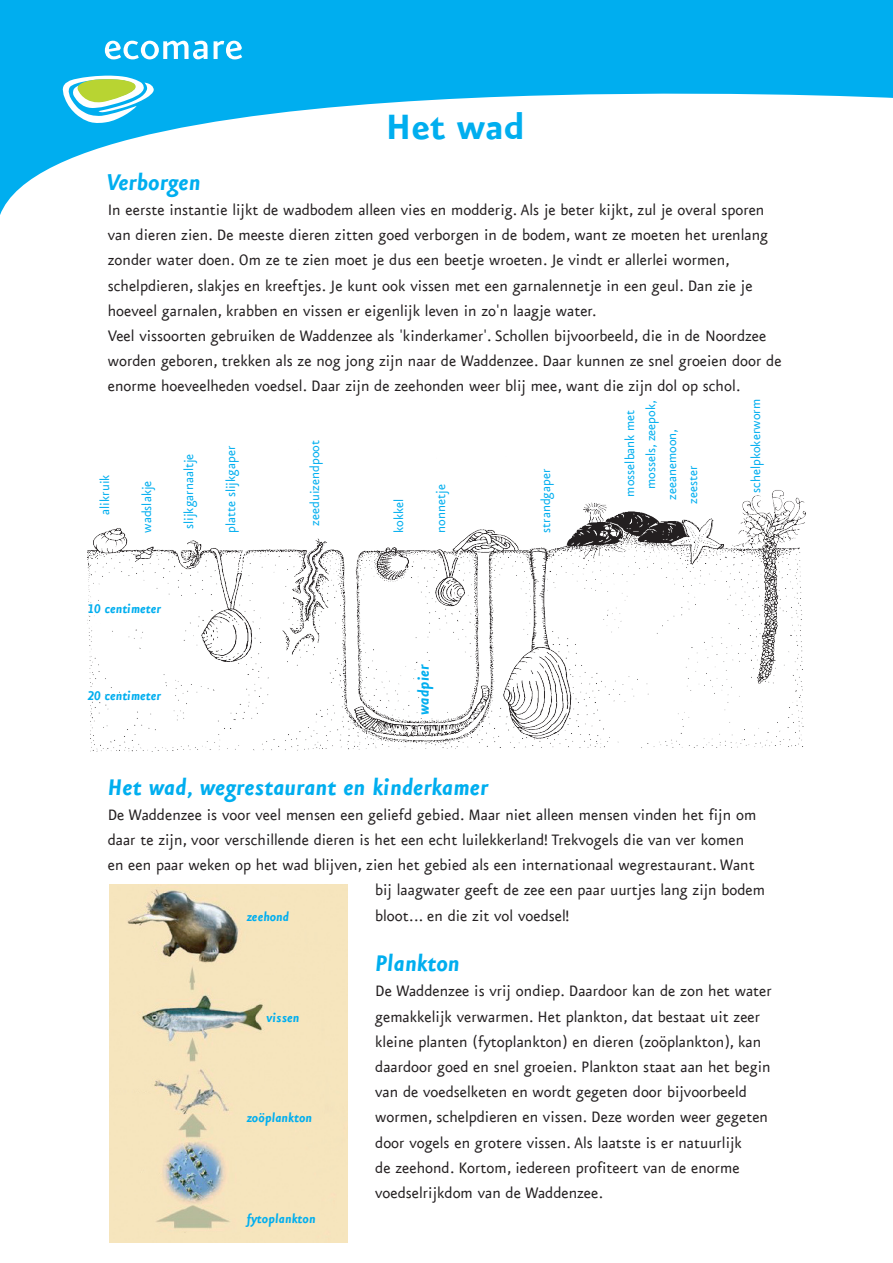
<style>
.page{position:relative;width:893px;height:1263px;background:#fff}
.page>*{position:absolute;margin:0;border:0;box-sizing:border-box;transform-origin:0 0}
.grote_kop{font:700 42px "Eureka Sans";color:#00aeef}
.kleine_kop{font:italic 700 27px "Eureka Sans";color:#00aeef}
.Normaal{font:18px/25.2px "Eureka Sans";color:#231f20}
.kleine_kop-2{font:italic 700 18px "Eureka Sans";color:#00aeef}
.t1{font:15px "Eureka Sans";color:#00aeef}
.kleine_kop-3{font:italic 700 15px "Eureka Sans";color:#00aeef}
</style>
<div class="page">
<svg style="left:0;top:0;width:893px;height:215px;fill:#00aeef"></svg>
<svg style="left:62px;top:76px;width:92px;height:48px"></svg>
<svg style="left:105px;top:41px;width:103px;height:18px"></svg>
<svg style="left:214px;top:41px;width:28px;height:18px"></svg>
<img style="left:109px;top:884px;width:238px;height:359px">
<img style="left:87px;top:490px;width:719px;height:262px">
<p class="grote_kop" style="left:386px;top:104px;width:141px">Het wad</p>
<p class="kleine_kop" style="left:108px;top:168px;width:94px">Verborgen</p>
<p class="Normaal" style="left:108px;top:198px;width:662px">In eerste instantie lijkt de wadbodem alleen vies en modderig. Als je beter kijkt, zul je overal sporen van dieren zien. De meeste dieren zitten goed verborgen in de bodem, want ze moeten het urenlang zonder water doen. Om ze te zien moet je dus een beetje wroeten. Je vindt er allerlei wormen, schelpdieren, slakjes en kreeftjes. Je kunt ook vissen met een garnalennetje in een geul. Dan zie je hoeveel garnalen, krabben en vissen er eigenlijk leven in zo'n laagje water.</p>
<p class="Normaal" style="left:108px;top:324px;width:675px">Veel vissoorten gebruiken de Waddenzee als 'kinderkamer'. Schollen bijvoorbeeld, die in de Noordzee worden geboren, trekken als ze nog jong zijn naar de Waddenzee. Daar kunnen ze snel groeien door de enorme hoeveelheden voedsel. Daar zijn de zeehonden weer blij mee, want die zijn dol op schol.</p>
<p class="t1" style="left:98px;top:515px;width:42px;rotate:-90deg">alikruik</p>
<p class="t1" style="left:140px;top:533px;width:54px;rotate:-90deg">wadslakje</p>
<p class="t1" style="left:182px;top:529px;width:77px;rotate:-90deg">slijkgarnaaltje</p>
<p class="t1" style="left:224px;top:533px;width:88px;rotate:-90deg">platte slijkgaper</p>
<p class="t1" style="left:308px;top:525px;width:87px;rotate:-90deg">zeeduizendpoot</p>
<p class="kleine_kop-3" style="left:87px;top:601px;width:75px">10 centimeter</p>
<p class="kleine_kop-3" style="left:87px;top:688px;width:75px">20 centimeter</p>
<p class="t1" style="left:392px;top:533px;width:36px;rotate:-90deg">kokkel</p>
<p class="t1" style="left:434px;top:533px;width:50px;rotate:-90deg">nonnetje</p>
<p class="kleine_kop-2" style="left:414px;top:715px;width:52px;rotate:-90deg">wadpier</p>
<p class="t1" style="left:539px;top:533px;width:66px;rotate:-90deg">strandgaper</p>
<p class="t1" style="left:623px;top:496px;width:88px;rotate:-90deg">mosselbank met</p>
<p class="t1" style="left:644px;top:489px;width:91px;rotate:-90deg">mossels, zeepok,</p>
<p class="t1" style="left:665px;top:500px;width:73px;rotate:-90deg">zeeanemoon,</p>
<p class="t1" style="left:686px;top:504px;width:40px;rotate:-90deg">zeester</p>
<p class="t1" style="left:749px;top:493px;width:95px;rotate:-90deg">schelpkokerworm</p>
<p class="kleine_kop" style="left:108px;top:773px;width:382px">Het wad, wegrestaurant en kinderkamer</p>
<p class="Normaal" style="left:108px;top:803px;width:650px">De Waddenzee is voor veel mensen een geliefd gebied. Maar niet alleen mensen vinden het fijn om</p>
<p class="Normaal" style="left:108px;top:828px;width:638px">daar te zijn, voor verschillende dieren is het een echt luilekkerland! Trekvogels die van ver komen</p>
<p class="Normaal" style="left:108px;top:853px;width:648px">en een paar weken op het wad blijven, zien het gebied als een internationaal wegrestaurant. Want</p>
<p class="Normaal" style="left:375px;top:878px;width:391px">bij laagwater geeft de zee een paar uurtjes lang zijn bodem</p>
<p class="Normaal" style="left:375px;top:903px;width:195px">bloot... en die zit vol voedsel!</p>
<p class="kleine_kop" style="left:375px;top:949px;width:86px">Plankton</p>
<p class="Normaal" style="left:375px;top:979px;width:398px">De Waddenzee is vrij ondiep. Daardoor kan de zon het water gemakkelijk verwarmen. Het plankton, dat bestaat uit zeer kleine planten (fytoplankton) en dieren (zoöplankton), kan daardoor goed en snel groeien. Plankton staat aan het begin van de voedselketen en wordt gegeten door bijvoorbeeld wormen, schelpdieren en vissen. Deze worden weer gegeten door vogels en grotere vissen. Als laatste is er natuurlijk<br>de zeehond. Kortom, iedereen profiteert van de enorme voedselrijkdom van de Waddenzee.</p>
<p class="kleine_kop-3" style="left:247px;top:908px;width:44px">zeehond</p>
<p class="kleine_kop-3" style="left:267px;top:1009px;width:34px">vissen</p>
<p class="kleine_kop-3" style="left:247px;top:1110px;width:67px">zoöplankton</p>
<p class="kleine_kop-3" style="left:247px;top:1211px;width:70px">fytoplankton</p>
</div>
